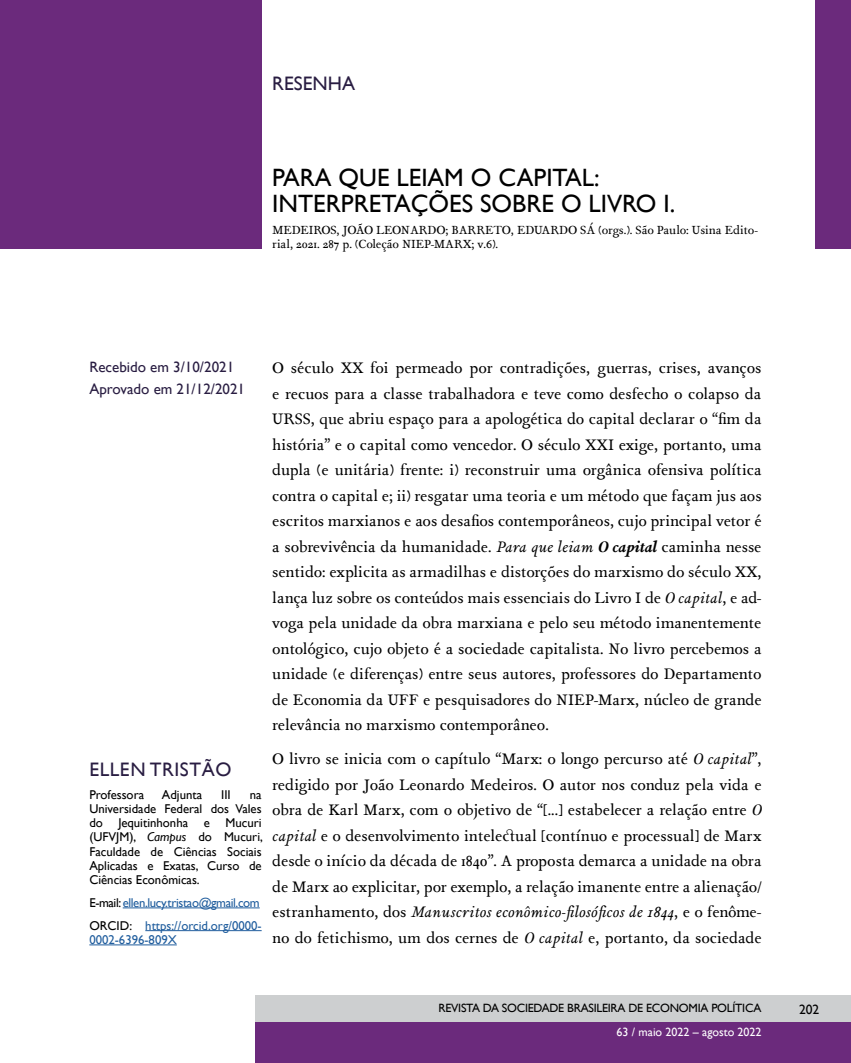
<style>
.page{position:relative;width:851px;height:1063px;background:#fff}
.page>*{position:absolute;margin:0;border:0;box-sizing:border-box;transform-origin:0 0}
.t1{font:25.05px/26.2px "Gill Sans";color:#000}
.t2{font:19.5px "Gill Sans";letter-spacing:.03em;color:#291d42}
.t3{font:19.5px "Gill Sans";color:#291d42}
.t4{font:16.5px/25.5px "Isidora";color:#000;text-align:justify}
.t5{font:15px/22.2px "Gill Sans";color:#291d42}
.t6{font:13.5px "Gill Sans";color:#000}
.t7{font:12.75px/14.2px "Gill Sans";color:#000;text-align:justify}
.t8{font:12.75px/14.2px "Isidora";letter-spacing:-.005em;color:#000}
.t9{font:12.75px/22.8px "Gill Sans";letter-spacing:-.03em;color:#215e9e}
.t10{font:12.75px "Gill Sans";color:#215e9e}
.t11{font:12px "Gill Sans";letter-spacing:-.02em;color:#000}
.t12{font:12px "Gill Sans";color:#fff}
.s1{font-style:italic}
.s2{color:#000}
.s3{font-weight:700;font-style:italic}
</style>
<div class="page">
<div style="left:255px;top:1022px;width:595px;height:41px;background:#6b2a7c"></div>
<div style="left:255px;top:995px;width:595px;height:27px;background:#cdcfd0"></div>
<div style="left:814px;top:0;width:36px;height:248px;background:#6b2a7c"></div>
<div style="left:0;top:0;width:261px;height:248px;background:#6b2a7c"></div>
<hr style="left:123px;top:908px;width:137px;height:1px;background:#215e9e">
<hr style="left:145px;top:930px;width:116px;height:1px;background:#215e9e">
<hr style="left:89px;top:945px;width:88px;height:1px;background:#215e9e">
<p class="t3" style="left:272px;top:72px;width:84px">RESENHA</p>
<h1 class="t1" style="left:272px;top:165px;width:404px">PARA QUE LEIAM O CAPITAL:<br>INTERPRETAÇÕES SOBRE O LIVRO I.</h1>
<p class="t8" style="left:272px;top:222px;width:487px">MEDEIROS, JOÃO LEONARDO; BARRETO, EDUARDO SÁ (orgs.). São Paulo: Usina Edito&shy;rial, 2021. 287 p. (Coleção NIEP-MARX; v.6).</p>
<p class="t5" style="left:89px;top:356px;width:157px">Recebido em 3/10/2021<br>Aprovado em 21/12/2021</p>
<p class="t2" style="left:89px;top:758px;width:144px">ELLEN TRISTÃO</p>
<p class="t7" style="left:89px;top:787px;width:56px">Professora</p>
<p class="t7" style="left:162px;top:787px;width:42px">Adjunta</p>
<p class="t7" style="left:221px;top:787px;width:11px">III</p>
<p class="t7" style="left:89px;top:787px;width:175px;text-indent:160px">na Universidade Federal dos Vales do Jequitinhonha e Mucuri (UFVJM), <span class="s1">Campus</span> do Mucuri, Faculdade de Ciências Sociais Aplicadas e Exatas, Curso de Ciências Econômicas.</p>
<p class="t9" style="left:89px;top:892px;width:174px"><span class="s2">E-mail:</span> ellen.lucy.tristao@gmail.com<br><span class="s2">ORCID:</span> https://orcid.org/0000-</p>
<p class="t10" style="left:89px;top:932px;width:89px">0002-6396-809X</p>
<p class="t4" style="left:272px;top:355px;width:491px">O século XX foi permeado por contradições, guerras, crises, avanços e recuos para a classe trabalhadora e teve como desfecho o colapso da URSS, que abriu espaço para a apologética do capital declarar o “fim da história” e o capital como vencedor. O século XXI exige, portanto, uma dupla (e unitária) frente: i) reconstruir uma orgânica ofensiva política contra o capital e; ii) resgatar uma teoria e um método que façam jus aos escritos marxianos e aos desafios contemporâneos, cujo principal vetor é a sobrevivência da humanidade. <span class="s1">Para que leiam</span> <span class="s3">O capital</span> caminha nesse sentido: explicita as armadilhas e distorções do marxismo do século XX, lança luz sobre os conteúdos mais essenciais do Livro I de <span class="s1">O capital</span>, e ad&shy;voga pela unidade da obra marxiana e pelo seu método imanentemente ontológico, cujo objeto é a sociedade capitalista. No livro percebemos a unidade (e diferenças) entre seus autores, professores do Departamento de Economia da UFF e pesquisadores do NIEP-Marx, núcleo de grande relevância no marxismo contemporâneo.</p>
<p class="t4" style="left:272px;top:746px;width:491px">O livro se inicia com o capítulo “Marx: o longo percurso até <span class="s1">O capital</span>”, redigido por João Leonardo Medeiros. O autor nos conduz pela vida e obra de Karl Marx, com o objetivo de “[...] estabelecer a relação entre <span class="s1">O capital</span> e o desenvolvimento intelectual [contínuo e processual] de Marx desde o início da década de 1840”. A proposta demarca a unidade na obra de Marx ao explicitar, por exemplo, a relação imanente entre a alienação/ estranhamento, dos <span class="s1">Manuscritos econômico-filosóficos de 1844</span>, e o fenôme&shy;no do fetichismo, um dos cernes de <span class="s1">O capital</span> e, portanto, da sociedade</p>
<p class="t11" style="left:438px;top:1001px;width:324px">REVISTA DA SOCIEDADE BRASILEIRA DE ECONOMIA POLÍTICA</p>
<p class="t12" style="left:616px;top:1025px;width:146px">63 / maio 2022 – agosto 2022</p>
<p class="t6" style="left:799px;top:1001px;width:22px">202</p>
</div>
